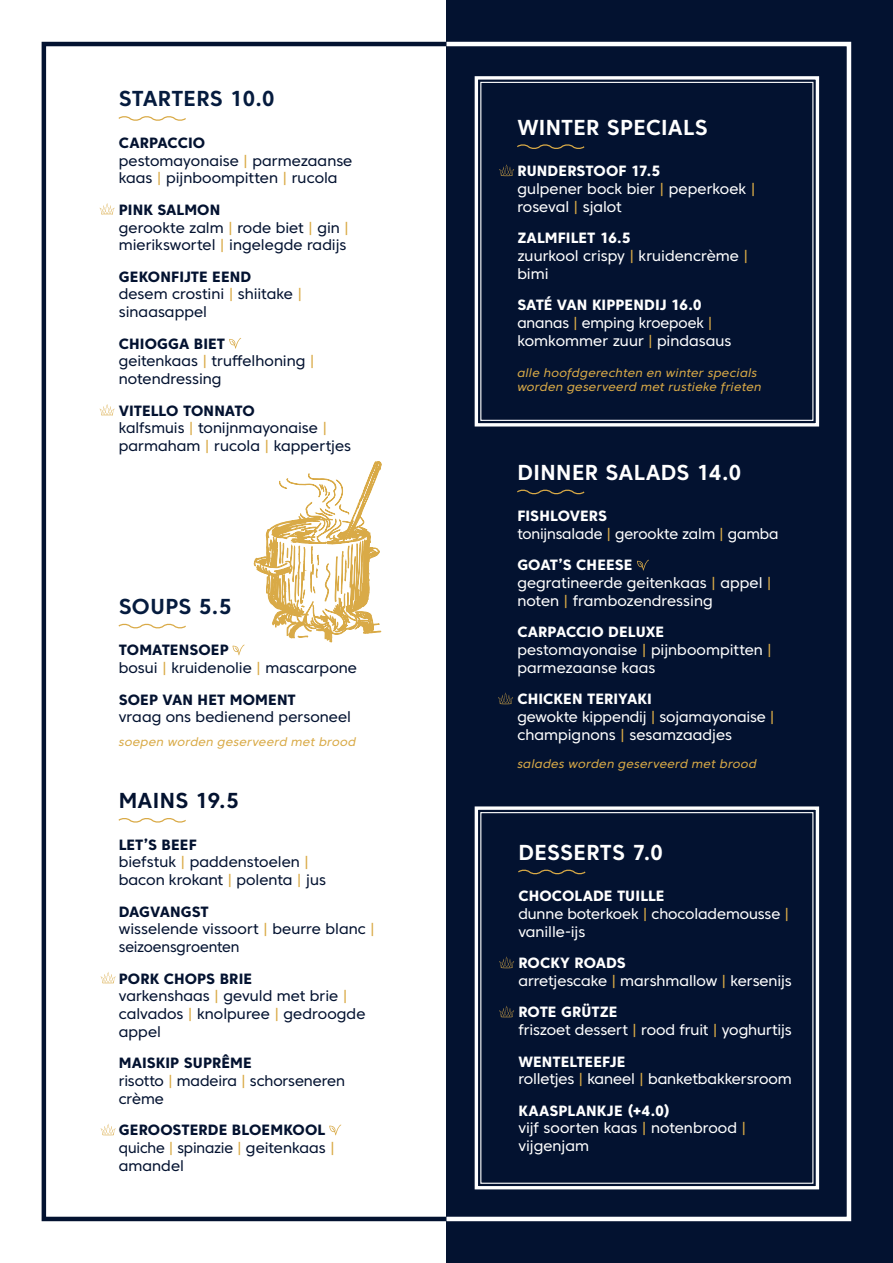
<style>
.page{position:relative;width:893px;height:1263px;background:#fff}
.page>*{position:absolute;margin:0;border:0;box-sizing:border-box;transform-origin:0 0}
.t1{font:700 21.6px "Core Sans C 65";letter-spacing:.01em;color:#fff}
.t2{font:700 21.6px "Core Sans C 65";letter-spacing:.01em;color:#051b3e}
.t3{font:700 21.6px "Core Sans C 65";letter-spacing:.01em;color:#031230}
.t4{font:14.85px/17.9px "Core Sans C 45";letter-spacing:-.005em;color:#fff}
.t5{font:14.85px/17.9px "Core Sans C 45";color:#031230}
.t6{font:800 14.85px "Core Sans C 75";letter-spacing:.005em;color:#fff}
.t7{font:800 14.85px "Core Sans C 75";letter-spacing:.01em;color:#031230}
.t8{font:14.85px/17.9px "Core Sans C 45";color:#031230;scale:.96 1}
.t9{font:12px/14.4px "Core Sans C 45 Regular It";letter-spacing:.03em;color:#d9aa47}
.s1{color:#d9aa47}
</style>
<div class="page">
<div style="left:446px;top:0;width:447px;height:1263px;background:#031230"></div>
<svg style="left:118px;top:116px;width:68px;height:5px"></svg>
<svg style="left:118px;top:623px;width:68px;height:6px"></svg>
<div style="left:42px;top:42px;width:407px;height:1179px;border:4px solid #031230"></div>
<div style="left:444px;top:42px;width:407px;height:1179px;border:4px solid #fff"></div>
<svg style="left:474px;top:76px;width:346px;height:351px"></svg>
<div style="left:480px;top:82px;width:333px;height:339px;border:1px solid #fff"></div>
<svg style="left:474px;top:806px;width:346px;height:384px"></svg>
<div style="left:480px;top:812px;width:333px;height:372px;border:1px solid #fff"></div>
<svg style="left:254px;top:461px;width:127px;height:181px"></svg>
<svg style="left:100px;top:203px;width:15px;height:12px"></svg>
<svg style="left:101px;top:972px;width:15px;height:11px"></svg>
<svg style="left:101px;top:1124px;width:15px;height:11px"></svg>
<svg style="left:499px;top:164px;width:15px;height:12px"></svg>
<svg style="left:100px;top:404px;width:15px;height:12px"></svg>
<svg style="left:498px;top:692px;width:15px;height:12px"></svg>
<svg style="left:118px;top:818px;width:68px;height:5px"></svg>
<svg style="left:229px;top:338px;width:12px;height:11px"></svg>
<svg style="left:233px;top:644px;width:12px;height:11px"></svg>
<svg style="left:517px;top:489px;width:68px;height:6px"></svg>
<svg style="left:637px;top:560px;width:12px;height:10px"></svg>
<svg style="left:329px;top:1124px;width:12px;height:11px"></svg>
<svg style="left:517px;top:868px;width:70px;height:8px"></svg>
<svg style="left:499px;top:1006px;width:15px;height:11px"></svg>
<svg style="left:499px;top:956px;width:15px;height:12px"></svg>
<h1 class="t2" style="left:119px;top:85px;width:158px">STARTERS 10.0</h1>
<p class="t7" style="left:119px;top:133px;width:88px">CARPACCIO</p>
<p class="t5" style="left:119px;top:151px;width:235px">pestomayonaise <span class="s1">|</span> parmezaanse kaas <span class="s1">|</span> pijnboompitten <span class="s1">|</span> rucola</p>
<p class="t7" style="left:119px;top:200px;width:103px">PINK SALMON</p>
<p class="t5" style="left:119px;top:218px;width:232px">gerookte zalm <span class="s1">|</span> rode biet <span class="s1">|</span> gin <span class="s1">| </span>mierikswortel <span class="s1">|</span> ingelegde radijs</p>
<p class="t7" style="left:119px;top:267px;width:134px">GEKONFIJTE EEND</p>
<p class="t5" style="left:119px;top:285px;width:185px">desem crostini <span class="s1">|</span> shiitake <span class="s1">| </span>sinaasappel</p>
<p class="t7" style="left:119px;top:334px;width:108px">CHIOGGA BIET</p>
<p class="t5" style="left:119px;top:352px;width:197px">geitenkaas <span class="s1">|</span> truffelhoning <span class="s1">| </span>notendressing</p>
<p class="t7" style="left:119px;top:401px;width:138px">VITELLO TONNATO</p>
<p class="t5" style="left:119px;top:419px;width:234px">kalfsmuis <span class="s1">|</span> tonijnmayonaise <span class="s1">| </span>parmaham <span class="s1">|</span> rucola <span class="s1">|</span> kappertjes</p>
<h1 class="t2" style="left:119px;top:593px;width:115px">SOUPS 5.5</h1>
<p class="t7" style="left:119px;top:641px;width:111px">TOMATENSOEP</p>
<p class="t5" style="left:119px;top:659px;width:240px">bosui <span class="s1">|</span> kruidenolie <span class="s1">|</span> mascarpone</p>
<p class="t7" style="left:119px;top:690px;width:179px">SOEP VAN HET MOMENT</p>
<p class="t5" style="left:119px;top:708px;width:234px">vraag ons bedienend personeel</p>
<p class="t9" style="left:119px;top:735px;width:239px">soepen worden geserveerd met brood</p>
<h1 class="t3" style="left:119px;top:787px;width:122px">MAINS 19.5</h1>
<p class="t7" style="left:119px;top:835px;width:80px">LET’S BEEF</p>
<p class="t5" style="left:119px;top:853px;width:209px">biefstuk <span class="s1">|</span> paddenstoelen <span class="s1">| </span>bacon krokant <span class="s1">|</span> polenta <span class="s1">|</span> jus</p>
<p class="t7" style="left:119px;top:902px;width:92px">DAGVANGST</p>
<p class="t5" style="left:119px;top:920px;width:257px">wisselende vissoort <span class="s1">|</span> beurre blanc <span class="s1">| </span>seizoensgroenten</p>
<p class="t7" style="left:119px;top:969px;width:135px">PORK CHOPS BRIE</p>
<p class="t5" style="left:119px;top:987px;width:248px">varkenshaas <span class="s1">|</span> gevuld met brie <span class="s1">| </span>calvados <span class="s1">|</span> knolpuree <span class="s1">|</span> gedroogde appel</p>
<p class="t7" style="left:119px;top:1054px;width:134px">MAISKIP SUPRÊME</p>
<p class="t5" style="left:119px;top:1072px;width:228px">risotto <span class="s1">|</span> madeira <span class="s1">|</span> schorseneren crème</p>
<p class="t7" style="left:119px;top:1121px;width:208px">GEROOSTERDE BLOEMKOOL</p>
<p class="t8" style="left:119px;top:1139px;width:227px">quiche <span class="s1">|</span> spinazie <span class="s1">|</span> geitenkaas <span class="s1">| </span>amandel</p>
<h1 class="t1" style="left:517px;top:114px;width:192px">WINTER SPECIALS</h1>
<p class="t6" style="left:517px;top:161px;width:145px">RUNDERSTOOF 17.5</p>
<p class="t4" style="left:517px;top:180px;width:240px">gulpener bock bier <span class="s1">|</span> peperkoek <span class="s1">| </span>roseval <span class="s1">|</span> sjalot</p>
<p class="t6" style="left:517px;top:228px;width:115px">ZALMFILET 16.5</p>
<p class="t4" style="left:517px;top:246px;width:232px">zuurkool crispy <span class="s1">|</span> kruidencrème <span class="s1">| </span>bimi</p>
<p class="t6" style="left:517px;top:295px;width:186px">SATÉ VAN KIPPENDIJ 16.0</p>
<p class="t4" style="left:517px;top:313px;width:216px">ananas <span class="s1">|</span> emping kroepoek <span class="s1">| </span>komkommer zuur <span class="s1">|</span> pindasaus</p>
<p class="t9" style="left:517px;top:365px;width:245px">alle hoofdgerechten en winter specials worden geserveerd met rustieke frieten</p>
<h1 class="t1" style="left:517px;top:459px;width:226px">DINNER SALADS 14.0</h1>
<p class="t6" style="left:517px;top:507px;width:91px">FISHLOVERS</p>
<p class="t4" style="left:517px;top:525px;width:263px">tonijnsalade <span class="s1">|</span> gerookte zalm <span class="s1">|</span> gamba</p>
<p class="t6" style="left:517px;top:556px;width:117px">GOAT’S CHEESE</p>
<p class="t4" style="left:517px;top:574px;width:256px">gegratineerde geitenkaas <span class="s1">|</span> appel <span class="s1">| </span>noten <span class="s1">|</span> frambozendressing</p>
<p class="t6" style="left:517px;top:623px;width:148px">CARPACCIO DELUXE</p>
<p class="t4" style="left:517px;top:641px;width:256px">pestomayonaise <span class="s1">|</span> pijnboompitten <span class="s1">| </span>parmezaanse kaas</p>
<p class="t6" style="left:517px;top:690px;width:136px">CHICKEN TERIYAKI</p>
<p class="t4" style="left:517px;top:708px;width:259px">gewokte kippendij <span class="s1">|</span> sojamayonaise <span class="s1">| </span>champignons <span class="s1">|</span> sesamzaadjes</p>
<p class="t9" style="left:517px;top:757px;width:241px">salades worden geserveerd met brood</p>
<h1 class="t1" style="left:518px;top:839px;width:146px">DESSERTS 7.0</h1>
<p class="t6" style="left:518px;top:887px;width:148px">CHOCOLADE TUILLE</p>
<p class="t4" style="left:518px;top:905px;width:272px">dunne boterkoek <span class="s1">|</span> chocolademousse <span class="s1">| </span>vanille-ijs</p>
<p class="t6" style="left:518px;top:954px;width:109px">ROCKY ROADS</p>
<p class="t4" style="left:518px;top:972px;width:275px">arretjescake <span class="s1">|</span> marshmallow <span class="s1">|</span> kersenijs</p>
<p class="t6" style="left:518px;top:1003px;width:101px">ROTE GRÜTZE</p>
<p class="t4" style="left:518px;top:1021px;width:275px">friszoet dessert <span class="s1">|</span> rood fruit <span class="s1">|</span> yoghurtijs</p>
<p class="t6" style="left:518px;top:1052px;width:109px">WENTELTEEFJE</p>
<p class="t4" style="left:518px;top:1070px;width:275px">rolletjes <span class="s1">|</span> kaneel <span class="s1">|</span> banketbakkersroom</p>
<p class="t6" style="left:518px;top:1101px;width:153px">KAASPLANKJE (+4.0)</p>
<p class="t4" style="left:518px;top:1119px;width:229px">vijf soorten kaas <span class="s1">|</span> notenbrood <span class="s1">| </span>vijgenjam</p>
</div>
